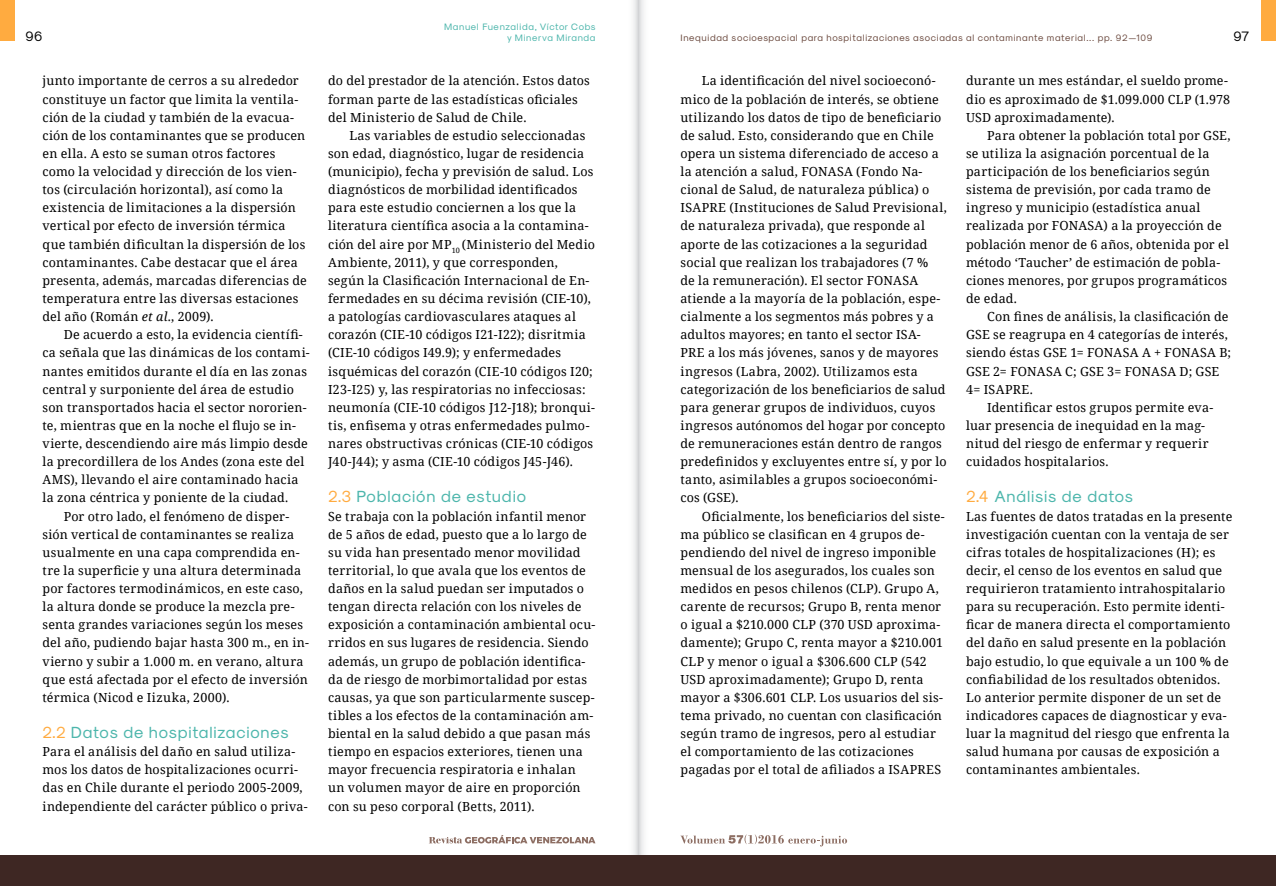
<style>
.page{position:relative;width:1276px;height:886px;background:#fff}
.page>*{position:absolute;margin:0;border:0;box-sizing:border-box;transform-origin:0 0}
.t1{font:16.25px "Sk Modernist Regular";letter-spacing:.05em;color:#4db6ac}
.t2{font:13.75px "Sk Modernist Regular";color:#000}
.t3{font:12.5px/18.1px "Noto Serif";letter-spacing:.015em;color:#000}
.t4{font:9.38px "Sk Modernist Regular";letter-spacing:.07em;color:#6d4c41}
.t5{font:9.38px "Sk Modernist Regular";letter-spacing:.07em;color:#4db6ac}
.s1{font-style:italic}
.s2{color:#ffab40}
</style>
<div class="page">
<svg style="left:429px;top:835px;width:166px;height:8px"></svg>
<svg style="left:680px;top:834px;width:167px;height:12px"></svg>
<div style="left:0;top:0;width:14px;height:41px;background:#ffab40"></div>
<div style="left:1261px;top:0;width:15px;height:41px;background:#ffab40"></div>
<svg style="left:624px;top:0;width:14px;height:856px"></svg>
<svg style="left:638px;top:0;width:14px;height:856px"></svg>
<div style="left:0;top:856px;width:1276px;height:30px;background:#3e2723"></div>
<p class="t5" style="left:444px;top:21px;width:153px">Manuel Fuenzalida, Víctor Cobs</p>
<p class="t2" style="left:26px;top:28px;width:18px">96</p>
<p class="t5" style="left:507px;top:32px;width:90px">y Minerva Miranda</p>
<p class="t4" style="left:680px;top:32px;width:473px">Inequidad socioespacial para hospitalizaciones asociadas al contaminante material... pp. 92—109</p>
<p class="t2" style="left:1233px;top:28px;width:18px">97</p>
<p class="t3" style="left:43px;top:71px;width:266px">junto importante de cerros a su alrededor constituye un factor que limita la ventila&shy;ción de la ciudad y también de la evacua&shy;ción de los contaminantes que se producen en ella. A esto se suman otros factores como la velocidad y dirección de los vien&shy;tos (circulación horizontal), así como la existencia de limitaciones a la dispersión vertical por efecto de inversión térmica que también dificultan la dispersión de los contaminantes. Cabe destacar que el área presenta, además, marcadas diferencias de temperatura entre las diversas estaciones del año (Román <span class="s1">et al</span>., 2009).</p>
<p class="t3" style="left:64px;top:325px;width:240px">De acuerdo a esto, la evidencia científi-</p>
<p class="t3" style="left:43px;top:343px;width:269px">ca señala que las dinámicas de los contami-</p>
<p class="t3" style="left:43px;top:361px;width:266px">nantes emitidos durante el día en las zonas</p>
<p class="t3" style="left:43px;top:380px;width:253px">central y surponiente del área de estudio</p>
<p class="t3" style="left:43px;top:398px;width:266px">son transportados hacia el sector nororien-</p>
<p class="t3" style="left:43px;top:416px;width:255px">te, mientras que en la noche el flujo se in-</p>
<p class="t3" style="left:43px;top:434px;width:267px">vierte, descendiendo aire más limpio desde</p>
<p class="t3" style="left:43px;top:452px;width:263px">la precordillera de los Andes (zona este del</p>
<p class="t3" style="left:43px;top:470px;width:257px">AMS), llevando el aire contaminado hacia</p>
<p class="t3" style="left:43px;top:488px;width:247px">la zona céntrica y poniente de la ciudad.</p>
<p class="t3" style="left:64px;top:506px;width:227px">Por otro lado, el fenómeno de disper-</p>
<p class="t3" style="left:43px;top:525px;width:253px">sión vertical de contaminantes se realiza</p>
<p class="t3" style="left:43px;top:543px;width:259px">usualmente en una capa comprendida en-</p>
<p class="t3" style="left:43px;top:561px;width:260px">tre la superficie y una altura determinada</p>
<p class="t3" style="left:43px;top:579px;width:262px">por factores termodinámicos, en este caso,</p>
<p class="t3" style="left:43px;top:597px;width:254px">la altura donde se produce la mezcla pre-</p>
<p class="t3" style="left:43px;top:615px;width:262px">senta grandes variaciones según los meses</p>
<p class="t3" style="left:43px;top:633px;width:268px">del año, pudiendo bajar hasta 300 m., en in-</p>
<p class="t3" style="left:43px;top:651px;width:262px">vierno y subir a 1.000 m. en verano, altura</p>
<p class="t3" style="left:43px;top:670px;width:267px">que está afectada por el efecto de inversión</p>
<p class="t3" style="left:43px;top:688px;width:188px">térmica (Nicod e Iizuka, 2000).</p>
<h1 class="t1" style="left:43px;top:723px;width:248px"><span class="s2">2.2</span> Datos de hospitalizaciones</h1>
<p class="t3" style="left:43px;top:742px;width:267px">Para el análisis del daño en salud utiliza&shy;mos los datos de hospitalizaciones ocurri&shy;das en Chile durante el periodo 2005-2009, independiente del carácter público o priva-</p>
<p class="t3" style="left:680px;top:71px;width:268px;text-indent:21px">La identificación del nivel socioeconó&shy;mico de la población de interés, se obtiene utilizando los datos de tipo de beneficiario de salud. Esto, considerando que en Chile opera un sistema diferenciado de acceso a la atención a salud, FONASA (Fondo Na&shy;cional de Salud, de naturaleza pública) o ISAPRE (Instituciones de Salud Previsional, de naturaleza privada), que responde al aporte de las cotizaciones a la seguridad social que realizan los trabajadores (7 %<br>de la remuneración). El sector FONASA atiende a la mayoría de la población, espe&shy;cialmente a los segmentos más pobres y a adultos mayores; en tanto el sector ISA-PRE a los más jóvenes, sanos y de mayores ingresos (Labra, 2002). Utilizamos esta categorización de los beneficiarios de salud para generar grupos de individuos, cuyos ingresos autónomos del hogar por concepto de remuneraciones están dentro de rangos predefinidos y excluyentes entre sí, y por lo tanto, asimilables a grupos socioeconómi&shy;cos (GSE).</p>
<p class="t3" style="left:680px;top:506px;width:266px;text-indent:21px">Oficialmente, los beneficiarios del siste&shy;ma público se clasifican en 4 grupos de&shy;pendiendo del nivel de ingreso imponible mensual de los asegurados, los cuales son medidos en pesos chilenos (CLP). Grupo A, carente de recursos; Grupo B, renta menor o igual a $210.000 CLP (370 USD aproxima&shy;damente); Grupo C, renta mayor a $210.001<br>CLP y menor o igual a $306.600 CLP (542<br>USD aproximadamente); Grupo D, renta mayor a $306.601 CLP. Los usuarios del sis&shy;tema privado, no cuentan con clasificación según tramo de ingresos, pero al estudiar el comportamiento de las cotizaciones pagadas por el total de afiliados a ISAPRES</p>
<p class="t3" style="left:328px;top:71px;width:263px">do del prestador de la atención. Estos datos forman parte de las estadísticas oficiales del Ministerio de Salud de Chile.</p>
<p class="t3" style="left:328px;top:126px;width:268px;text-indent:21px">Las variables de estudio seleccionadas son edad, diagnóstico, lugar de residencia (municipio), fecha y previsión de salud. Los diagnósticos de morbilidad identificados para este estudio conciernen a los que la literatura científica asocia a la contamina&shy;ción del aire por MP<sub>10</sub> (Ministerio del Medio Ambiente, 2011), y que corresponden, según la Clasificación Internacional de En&shy;fermedades en su décima revisión (CIE-10), a patologías cardiovasculares ataques al corazón (CIE-10 códigos I21-I22); disritmia (CIE-10 códigos I49.9); y enfermedades isquémicas del corazón (CIE-10 códigos I20; I23-I25) y, las respiratorias no infecciosas: neumonía (CIE-10 códigos J12-J18); bronqui&shy;tis, enfisema y otras enfermedades pulmo&shy;nares obstructivas crónicas (CIE-10 códigos J40-J44); y asma (CIE-10 códigos J45-J46).</p>
<h1 class="t1" style="left:328px;top:488px;width:199px"><span class="s2">2.3</span> Población de estudio</h1>
<p class="t3" style="left:328px;top:506px;width:269px">Se trabaja con la población infantil menor de 5 años de edad, puesto que a lo largo de su vida han presentado menor movilidad territorial, lo que avala que los eventos de daños en la salud puedan ser imputados o tengan directa relación con los niveles de exposición a contaminación ambiental ocu&shy;rridos en sus lugares de residencia. Siendo además, un grupo de población identifica&shy;da de riesgo de morbimortalidad por estas causas, ya que son particularmente suscep&shy;tibles a los efectos de la contaminación am&shy;biental en la salud debido a que pasan más tiempo en espacios exteriores, tienen una mayor frecuencia respiratoria e inhalan un volumen mayor de aire en proporción con su peso corporal (Betts, 2011).</p>
<p class="t3" style="left:966px;top:71px;width:266px">durante un mes estándar, el sueldo prome&shy;dio es aproximado de $1.099.000 CLP (1.978<br>USD aproximadamente).</p>
<p class="t3" style="left:966px;top:126px;width:266px;text-indent:21px">Para obtener la población total por GSE, se utiliza la asignación porcentual de la participación de los beneficiarios según sistema de previsión, por cada tramo de ingreso y municipio (estadística anual realizada por FONASA) a la proyección de población menor de 6 años, obtenida por el método ‘Taucher’ de estimación de pobla&shy;ciones menores, por grupos programáticos de edad.</p>
<p class="t3" style="left:966px;top:307px;width:267px;text-indent:21px">Con fines de análisis, la clasificación de GSE se reagrupa en 4 categorías de interés, siendo éstas GSE 1= FONASA A + FONASA B; GSE 2= FONASA C; GSE 3= FONASA D; GSE 4= ISAPRE.</p>
<p class="t3" style="left:966px;top:398px;width:249px;text-indent:21px">Identificar estos grupos permite eva&shy;luar presencia de inequidad en la mag&shy;nitud del riesgo de enfermar y requerir cuidados hospitalarios.</p>
<h1 class="t1" style="left:966px;top:488px;width:169px"><span class="s2">2.4</span> Análisis de datos</h1>
<p class="t3" style="left:966px;top:506px;width:268px">Las fuentes de datos tratadas en la presente investigación cuentan con la ventaja de ser cifras totales de hospitalizaciones (H); es decir, el censo de los eventos en salud que requirieron tratamiento intrahospitalario para su recuperación. Esto permite identi&shy;ficar de manera directa el comportamiento del daño en salud presente en la población bajo estudio, lo que equivale a un 100 % de confiabilidad de los resultados obtenidos.<br>Lo anterior permite disponer de un set de indicadores capaces de diagnosticar y eva&shy;luar la magnitud del riesgo que enfrenta la salud humana por causas de exposición a contaminantes ambientales.</p>
</div>
